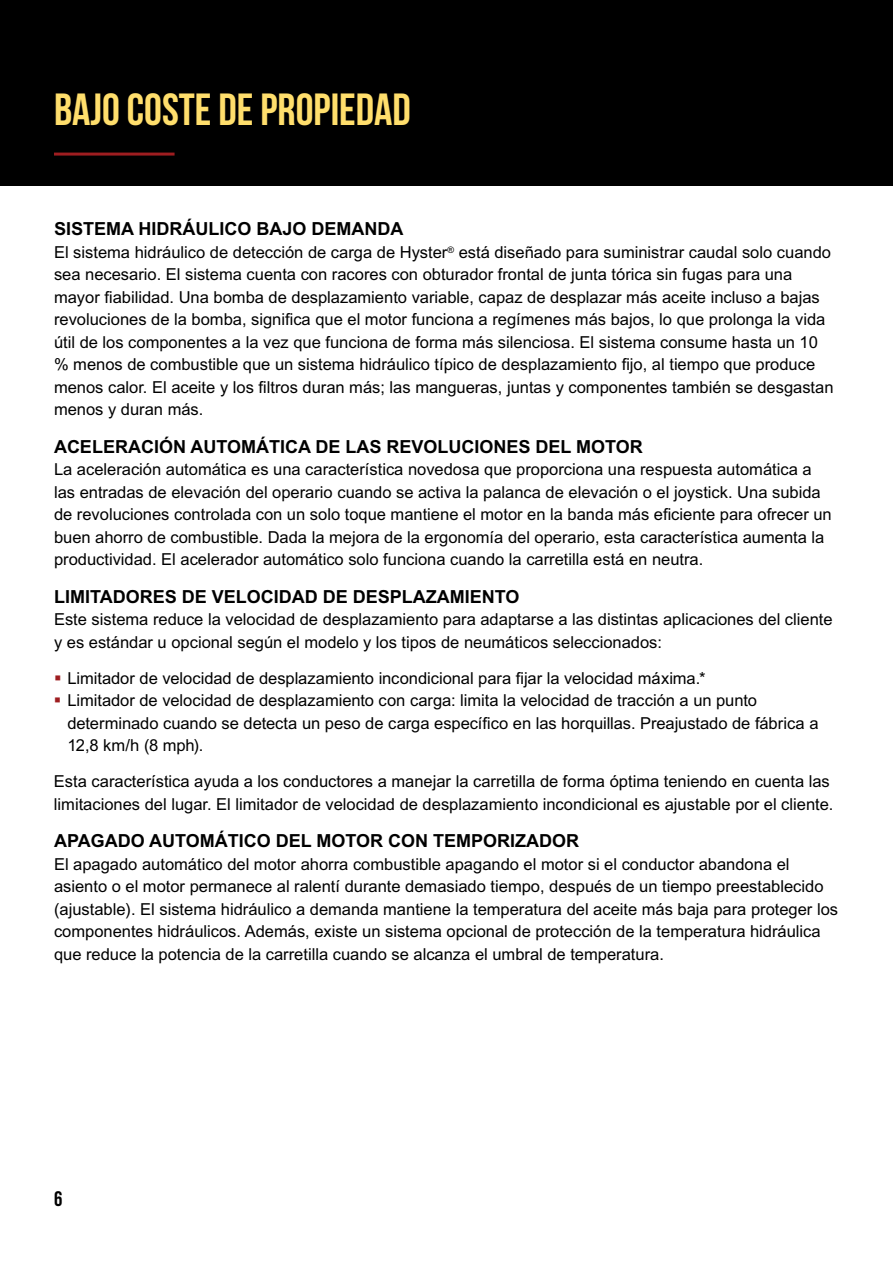
<style>
.page{position:relative;width:893px;height:1263px;background:#fff}
.page>*{position:absolute;margin:0;border:0;box-sizing:border-box;transform-origin:0 0}
.t1{font:700 45px "Bebas Neue";color:#ffde6c}
.t2{font:700 21px "Bebas Neue";color:#000}
.t3{font:700 18px "Arial MT Std";color:#000}
.t4{font:16.5px/22.5px "Arial MT Std";color:#000}
</style>
<div class="page">
<div style="left:0;top:0;width:893px;height:186px;background:#000"></div>
<hr style="left:54px;top:153px;width:121px;height:3px;background:#9e1d20">
<h1 class="t1" style="left:54px;top:85px;width:358px">BAJO COSTE DE PROPIEDAD</h1>
<p class="t3" style="left:54px;top:218px;width:351px">SISTEMA HIDRÁULICO BAJO DEMANDA</p>
<p class="t4" style="left:54px;top:241px;width:781px">El sistema hidráulico de detección de carga de Hyster<sup>®</sup> está diseñado para suministrar caudal solo cuando sea necesario. El sistema cuenta con racores con obturador frontal de junta tórica sin fugas para una mayor fiabilidad. Una bomba de desplazamiento variable, capaz de desplazar más aceite incluso a bajas revoluciones de la bomba, significa que el motor funciona a regímenes más bajos, lo que prolonga la vida útil de los componentes a la vez que funciona de forma más silenciosa. El sistema consume hasta un 10 % menos de combustible que un sistema hidráulico típico de desplazamiento fijo, al tiempo que produce menos calor. El aceite y los filtros duran más; las mangueras, juntas y componentes también se desgastan menos y duran más.</p>
<p class="t3" style="left:54px;top:436px;width:590px">ACELERACIÓN AUTOMÁTICA DE LAS REVOLUCIONES DEL MOTOR</p>
<p class="t4" style="left:54px;top:458px;width:779px">La aceleración automática es una característica novedosa que proporciona una respuesta automática a las entradas de elevación del operario cuando se activa la palanca de elevación o el joystick. Una subida de revoluciones controlada con un solo toque mantiene el motor en la banda más eficiente para ofrecer un buen ahorro de combustible. Dada la mejora de la ergonomía del operario, esta característica aumenta la productividad. El acelerador automático solo funciona cuando la carretilla está en neutra.</p>
<p class="t3" style="left:54px;top:586px;width:467px">LIMITADORES DE VELOCIDAD DE DESPLAZAMIENTO</p>
<p class="t4" style="left:54px;top:608px;width:780px">Este sistema reduce la velocidad de desplazamiento para adaptarse a las distintas aplicaciones del cliente y es estándar u opcional según el modelo y los tipos de neumáticos seleccionados:</p>
<p class="t4" style="left:67px;top:667px;width:752px">Limitador de velocidad de desplazamiento incondicional para fijar la velocidad máxima.*<br>Limitador de velocidad de desplazamiento con carga: limita la velocidad de tracción a un punto determinado cuando se detecta un peso de carga específico en las horquillas. Preajustado de fábrica a 12,8 km/h (8 mph).</p>
<p class="t4" style="left:54px;top:770px;width:781px">Esta característica ayuda a los conductores a manejar la carretilla de forma óptima teniendo en cuenta las limitaciones del lugar. El limitador de velocidad de desplazamiento incondicional es ajustable por el cliente.</p>
<p class="t3" style="left:54px;top:830px;width:527px">APAGADO AUTOMÁTICO DEL MOTOR CON TEMPORIZADOR</p>
<p class="t4" style="left:54px;top:853px;width:786px">El apagado automático del motor ahorra combustible apagando el motor si el conductor abandona el asiento o el motor permanece al ralentí durante demasiado tiempo, después de un tiempo preestablecido (ajustable). El sistema hidráulico a demanda mantiene la temperatura del aceite más baja para proteger los componentes hidráulicos. Además, existe un sistema opcional de protección de la temperatura hidráulica que reduce la potencia de la carretilla cuando se alcanza el umbral de temperatura.</p>
<p class="t2" style="left:54px;top:1187px;width:10px">6</p>
</div>
